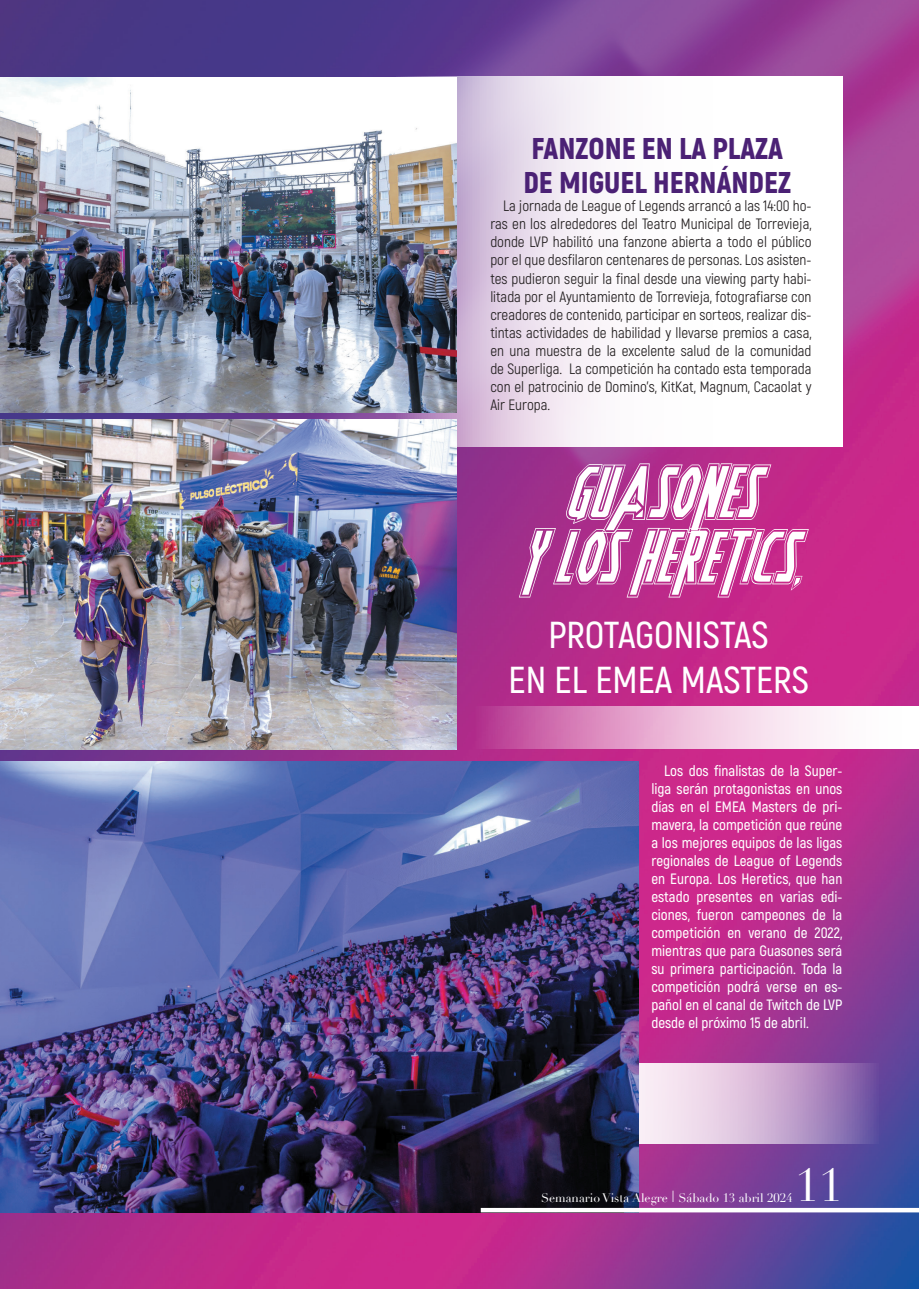
<style>
.page{position:relative;width:919px;height:1289px;background:#fff}
.page>*{position:absolute;margin:0;border:0;box-sizing:border-box;transform-origin:0 0}
.t1{font:italic 60px "Heroes Assemble Academy";color:#fff}
.t2{font:45px "Didot";color:#fff}
.t3{font:600 37.5px "Akrobat";color:#fff}
.t4{font:900 30px "Akrobat";color:#4b2175}
.t5{font:15px/18px "Akrobat";color:#231f20;text-align:justify}
.t6{font:600 15px/18px "Akrobat";color:#fff;text-align:justify}
.t7{font:12.15px "Didot";color:#fff}
.s1{font-family:"Akrobat";font-weight:300;font-size:16.2px}
</style>
<div class="page">
<img style="left:0;top:0;width:918px;height:1288px">
<svg style="left:475px;top:706px;width:443px;height:43px"></svg>
<svg style="left:638px;top:1063px;width:240px;height:80px;background:#c7add2"></svg>
<svg style="left:395px;top:77px;width:447px;height:369px"></svg>
<img style="left:0;top:77px;width:456px;height:336px">
<img style="left:0;top:419px;width:456px;height:330px">
<img style="left:0;top:761px;width:638px;height:451px">
<div style="left:480px;top:1207px;width:438px;height:5px;background:#fff"></div>
<p class="t4" style="left:531px;top:129px;width:253px">FANZONE EN LA PLAZA</p>
<p class="t4" style="left:523px;top:163px;width:269px">DE MIGUEL HERNÁNDEZ</p>
<p class="t5" style="left:490px;top:197px;width:323px;text-indent:13px">La jornada de League of Legends arrancó a las 14:00 ho&shy;ras en los alrededores del Teatro Municipal de Torrevieja, donde LVP habilitó una fanzone abierta a todo el público por el que desfilaron centenares de personas. Los asisten&shy;tes pudieron seguir la final desde una viewing party habi&shy;litada por el Ayuntamiento de Torrevieja, fotografiarse con creadores de contenido, participar en sorteos, realizar dis&shy;tintas actividades de habilidad y llevarse premios a casa, en una muestra de la excelente salud de la comunidad de Superliga. La competición ha contado esta temporada con el patrocinio de Domino’s, KitKat, Magnum, Cacaolat y Air Europa.</p>
<p class="t1" style="left:563px;top:458px;width:193px">GUASONES</p>
<p class="t1" style="left:517px;top:522px;width:284px">Y LOS HERETICS,</p>
<p class="t3" style="left:548px;top:611px;width:222px">PROTAGONISTAS</p>
<p class="t3" style="left:508px;top:656px;width:302px">EN EL EMEA MASTERS</p>
<p class="t6" style="left:651px;top:761px;width:192px;text-indent:13px">Los dos finalistas de la Super&shy;liga serán protagonistas en unos días en el EMEA Masters de pri&shy;mavera, la competición que reúne a los mejores equipos de las ligas regionales de League of Legends en Europa. Los Heretics, que han estado presentes en varias edi&shy;ciones, fueron campeones de la competición en verano de 2022, mientras que para Guasones será su primera participación. Toda la competición podrá verse en es&shy;pañol en el canal de Twitch de LVP desde el próximo 15 de abril.</p>
<p class="t2" style="left:795px;top:1158px;width:48px">11</p>
<p class="t7" style="left:541px;top:1190px;width:253px">Semanario Vista Alegre <span class="s1">I</span> Sábado 13 abril 2024</p>
</div>
